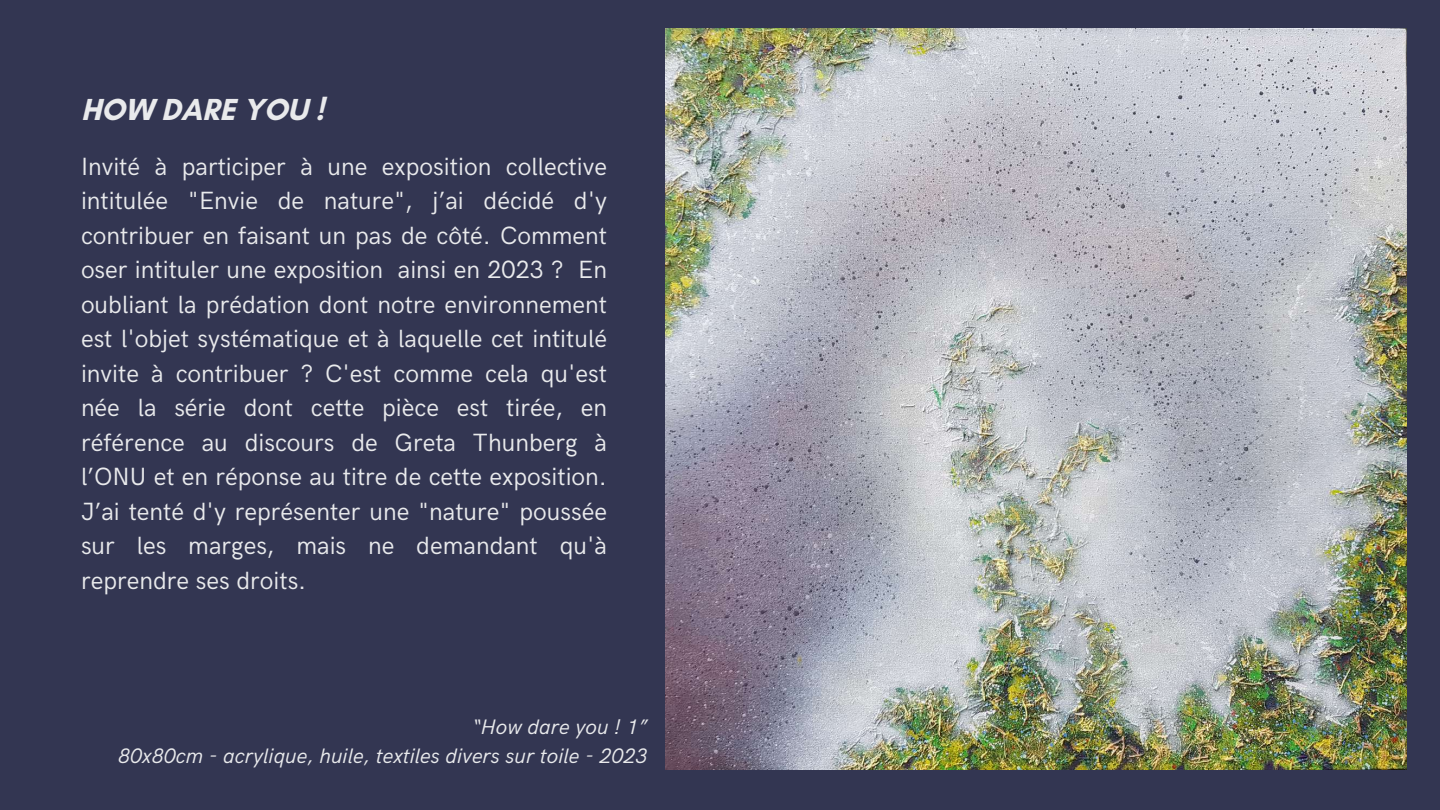
<style>
.page{position:relative;width:1440px;height:810px;background:#333652}
.page>*{position:absolute;margin:0;border:0;box-sizing:border-box;transform-origin:0 0}
.t1{font:700 31px "Glacial Indifference";color:#e9eaec}
.t2{font:25px/34.5px "HK Grotesk";color:#e9eaec;text-align:justify}
.t3{font:italic 21px/29.2px "HK Grotesk";color:#e9eaec;text-align:right}
</style>
<div class="page">
<img style="left:666px;top:29px;width:741px;height:741px">
<p class="t1" style="left:81px;top:90px;width:245px">HOW DARE YOU !</p>
<p class="t2" style="left:81px;top:150px;width:528px">Invité à participer à une exposition collective intitulée "Envie de nature", j’ai décidé d'y contribuer en faisant un pas de côté. Comment oser intituler une exposition ainsi en 2023 ? En oubliant la prédation dont notre environnement est l'objet systématique et à laquelle cet intitulé invite à contribuer ? C'est comme cela qu'est née la série dont cette pièce est tirée, en référence au discours de Greta Thunberg à l’ONU et en réponse au titre de cette exposition.<br>J’ai tenté d'y représenter une "nature" poussée sur les marges, mais ne demandant qu'à reprendre ses droits.</p>
<p class="t3" style="left:118px;top:713px;width:531px">“How dare you ! 1”<br>80x80cm - acrylique, huile, textiles divers sur toile - 2023</p>
</div>
